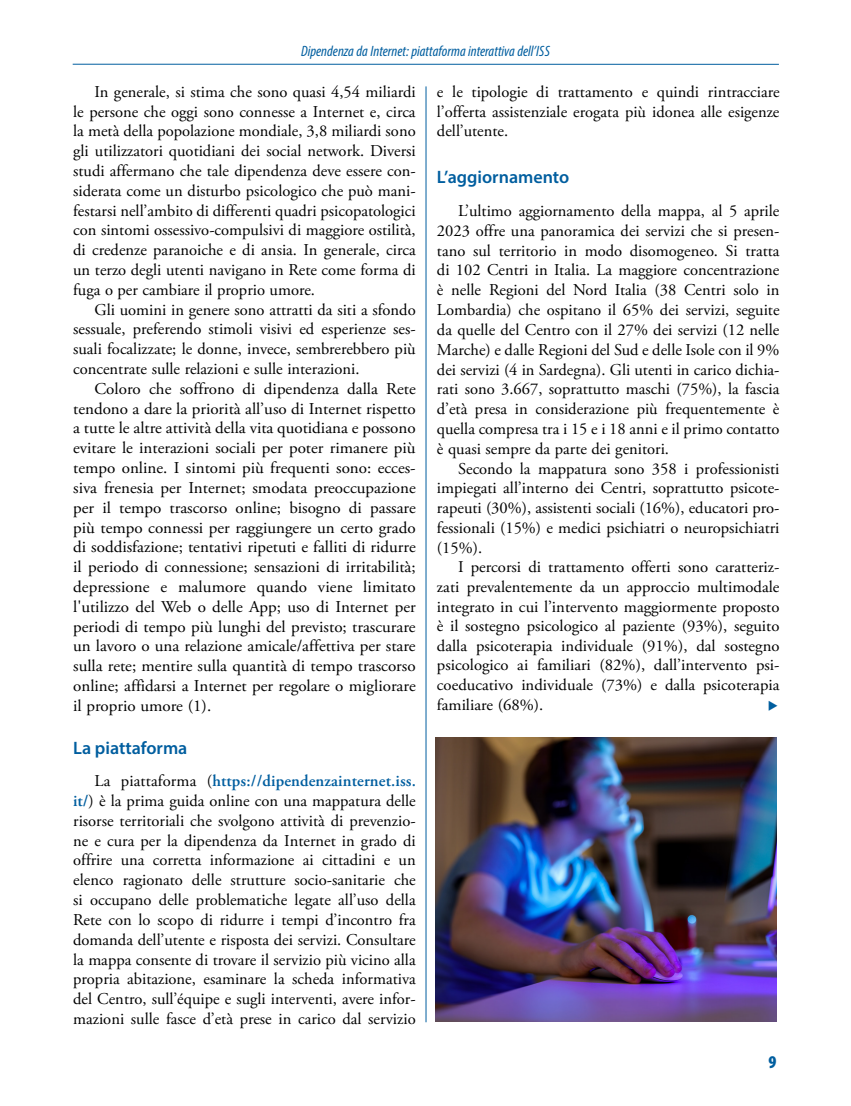
<style>
.page{position:relative;width:851px;height:1106px;background:#fff}
.page>*{position:absolute;margin:0;border:0;box-sizing:border-box;transform-origin:0 0}
.t1{font:600 18px "Myriad Pro";color:#005e9f}
.t2{font:900 condensed 18px "Myriad Pro";color:#005e9f}
.t3{font:16.5px/19.8px "Adobe Garamond Pro";color:#000;text-align:justify}
.t4{font:16.35px/19.6px "Adobe Garamond Pro";color:#000;text-align:justify}
.t5{font:italic condensed 15px "Myriad Pro";color:#005e9f}
.s1{font-weight:600;color:#005e9f}
</style>
<div class="page">
<hr style="left:425px;top:86px;width:1px;height:936px;background:#005e9f">
<hr style="left:73px;top:64px;width:705px;height:1px;background:#005e9f">
<img style="left:435px;top:737px;width:341px;height:284px">
<p class="t5" style="left:301px;top:42px;width:250px">Dipendenza da Internet: piattaforma interattiva dell’ISS</p>
<p class="t3" style="left:73px;top:82px;width:344px;text-indent:21px">In generale, si stima che sono quasi 4,54 miliardi le persone che oggi sono connesse a Internet e, circa la metà della popolazione mondiale, 3,8 miliardi sono gli utilizzatori quotidiani dei social network. Diversi studi affermano che tale dipendenza deve essere con&shy;siderata come un disturbo psicologico che può mani&shy;festarsi nell’ambito di differenti quadri psicopatologici con sintomi ossessivo-compulsivi di maggiore ostilità, di credenze paranoiche e di ansia. In generale, circa un terzo degli utenti navigano in Rete come forma di fuga o per cambiare il proprio umore.</p>
<p class="t3" style="left:73px;top:300px;width:344px;text-indent:21px">Gli uomini in genere sono attratti da siti a sfondo sessuale, preferendo stimoli visivi ed esperienze ses&shy;suali focalizzate; le donne, invece, sembrerebbero più concentrate sulle relazioni e sulle interazioni.</p>
<p class="t3" style="left:73px;top:379px;width:344px;text-indent:21px">Coloro che soffrono di dipendenza dalla Rete tendono a dare la priorità all’uso di Internet rispetto a tutte le altre attività della vita quotidiana e possono evitare le interazioni sociali per poter rimanere più tempo online. I sintomi più frequenti sono: ecces&shy;siva frenesia per Internet; smodata preoccupazione per il tempo trascorso online; bisogno di passare più tempo connessi per raggiungere un certo grado di soddisfazione; tentativi ripetuti e falliti di ridurre il periodo di connessione; sensazioni di irritabilità; depressione e malumore quando viene limitato l'utilizzo del Web o delle App; uso di Internet per periodi di tempo più lunghi del previsto; trascurare un lavoro o una relazione amicale/affettiva per stare sulla rete; mentire sulla quantità di tempo trascorso online; affidarsi a Internet per regolare o migliorare il proprio umore (1).</p>
<p class="t1" style="left:73px;top:736px;width:116px">La piattaforma</p>
<p class="t3" style="left:73px;top:771px;width:344px;text-indent:21px">La piattaforma (<span class="s1">https://dipendenzainternet.iss. it/</span>) è la prima guida online con una mappatura delle risorse territoriali che svolgono attività di prevenzio&shy;ne e cura per la dipendenza da Internet in grado di offrire una corretta informazione ai cittadini e un elenco ragionato delle strutture socio-sanitarie che si occupano delle problematiche legate all’uso della Rete con lo scopo di ridurre i tempi d’incontro fra domanda dell’utente e risposta dei servizi. Consultare la mappa consente di trovare il servizio più vicino alla propria abitazione, esaminare la scheda informativa del Centro, sull’équipe e sugli interventi, avere infor&shy;mazioni sulle fasce d’età prese in carico dal servizio</p>
<p class="t3" style="left:437px;top:82px;width:344px">e le tipologie di trattamento e quindi rintracciare l’offerta assistenziale erogata più idonea alle esigenze dell’utente.</p>
<p class="t1" style="left:437px;top:166px;width:134px">L’aggiornamento</p>
<p class="t3" style="left:437px;top:201px;width:344px;text-indent:21px">L’ultimo aggiornamento della mappa, al 5 aprile 2023 offre una panoramica dei servizi che si presen&shy;tano sul territorio in modo disomogeneo. Si tratta di 102 Centri in Italia. La maggiore concentrazione è nelle Regioni del Nord Italia (38 Centri solo in Lombardia) che ospitano il 65% dei servizi, seguite da quelle del Centro con il 27% dei servizi (12 nelle Marche) e dalle Regioni del Sud e delle Isole con il 9% dei servizi (4 in Sardegna). Gli utenti in carico dichia&shy;rati sono 3.667, soprattutto maschi (75%), la fascia d’età presa in considerazione più frequentemente è quella compresa tra i 15 e i 18 anni e il primo contatto è quasi sempre da parte dei genitori.</p>
<p class="t3" style="left:437px;top:459px;width:344px;text-indent:21px">Secondo la mappatura sono 358 i professionisti impiegati all’interno dei Centri, soprattutto psicote&shy;rapeuti (30%), assistenti sociali (16%), educatori pro&shy;fessionali (15%) e medici psichiatri o neuropsichiatri (15%).</p>
<p class="t4" style="left:437px;top:558px;width:344px;text-indent:21px">I percorsi di trattamento offerti sono caratteriz&shy;zati prevalentemente da un approccio multimodale integrato in cui l’intervento maggiormente proposto è il sostegno psicologico al paziente (93%), seguito dalla psicoterapia individuale (91%), dal sostegno psicologico ai familiari (82%), dall’intervento psi&shy;coeducativo individuale (73%) e dalla psicoterapia familiare (68%).</p>
<p class="t2" style="left:768px;top:1052px;width:9px">9</p>
</div>
